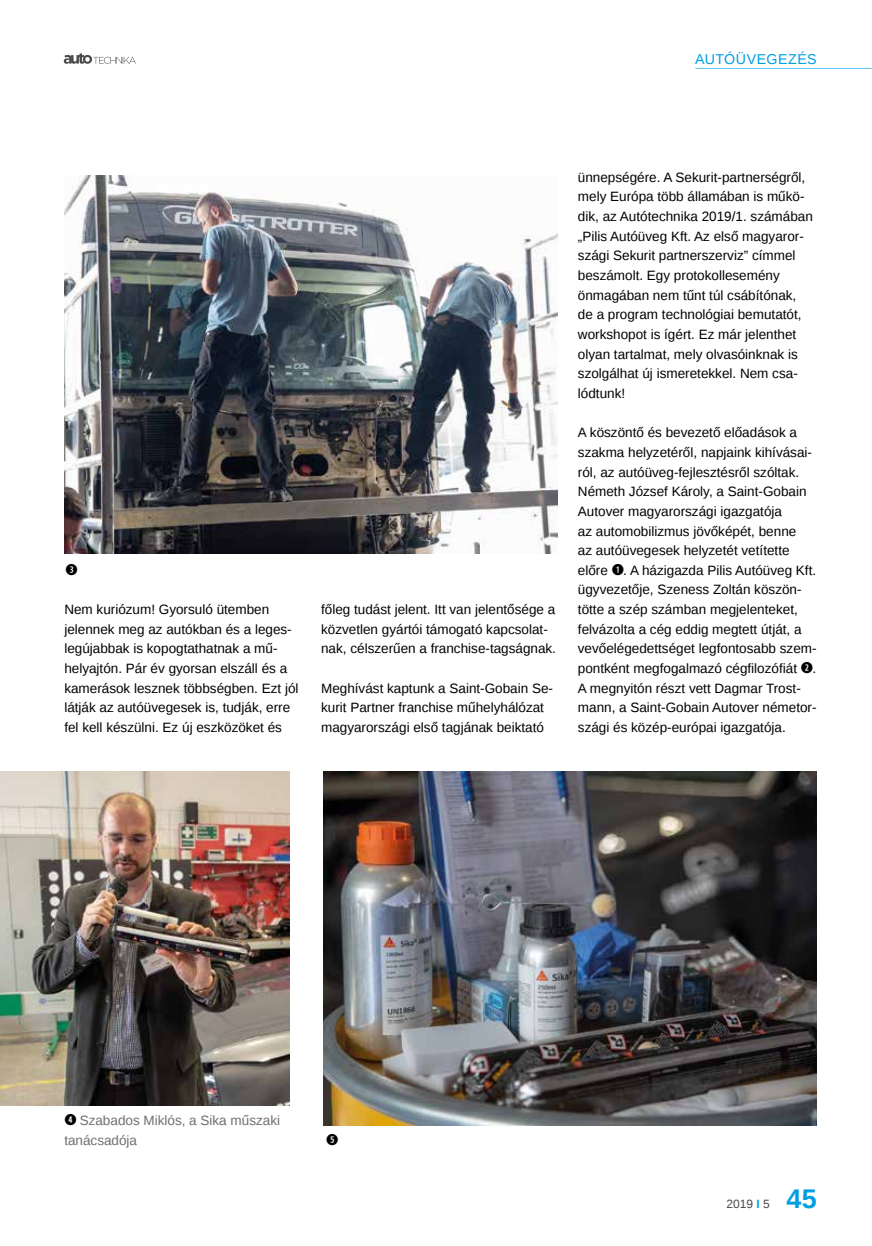
<style>
.page{position:relative;width:872px;height:1246px;background:#fff}
.page>*{position:absolute;margin:0;border:0;box-sizing:border-box;transform-origin:0 0}
.t1{font:700 27px "Liberation Sans";color:#009fe3}
.t2{font:15px "Combi Numerals Ltd";color:#000}
.t3{font:14.25px "Liberation Sans";letter-spacing:.03em;color:#009fe3}
.t4{font:13.5px/19.6px "Liberation Sans";color:#000}
.t5{font:13.5px/19.6px "Liberation Sans";color:#706f6f}
.t6{font:12px "Liberation Sans";color:#4a4a49}
.s1{font-family:"Combi Numerals Ltd";font-size:15px}
.s2{font-family:"Combi Numerals Ltd";font-size:15px;color:#000}
.s3{font-weight:700;color:#009fe3}
</style>
<div class="page">
<svg style="left:64px;top:53px;width:72px;height:11px"></svg>
<hr style="left:695px;top:68px;width:177px;height:1px;background:#5bc5f2">
<img style="left:64px;top:176px;width:494px;height:377px">
<img style="left:0;top:771px;width:290px;height:334px">
<img style="left:324px;top:771px;width:492px;height:354px">
<p class="t3" style="left:695px;top:51px;width:123px">AUTÓÜVEGEZÉS</p>
<p class="t2" style="left:66px;top:561px;width:14px">➌</p>
<p class="t4" style="left:64px;top:600px;width:236px">Nem kuriózum! Gyorsuló ütemben jelennek meg az autókban és a leges&shy;legújabbak is kopogtathatnak a mű&shy;helyajtón. Pár év gyorsan elszáll és a kamerások lesznek többségben. Ezt jól látják az autóüvegesek is, tudják, erre fel kell készülni. Ez új eszközöket és</p>
<p class="t4" style="left:321px;top:600px;width:236px">főleg tudást jelent. Itt van jelentősége a közvetlen gyártói támogató kapcsolat&shy;nak, célszerűen a franchise-tagságnak.</p>
<p class="t4" style="left:321px;top:679px;width:233px">Meghívást kaptunk a Saint-Gobain Se&shy;kurit Partner franchise műhelyhálózat magyarországi első tagjának beiktató</p>
<p class="t4" style="left:578px;top:168px;width:236px">ünnepségére. A Sekurit-partnerségről, mely Európa több államában is műkö&shy;dik, az Autótechnika 2019/1. számában „Pilis Autóüveg Kft. Az első magyaror&shy;szági Sekurit partnerszerviz” címmel beszámolt. Egy protokollesemény önmagában nem tűnt túl csábítónak, de a program technológiai bemutatót, workshopot is ígért. Ez már jelenthet olyan tartalmat, mely olvasóinknak is szolgálhat új ismeretekkel. Nem csa&shy;lódtunk!</p>
<p class="t4" style="left:578px;top:423px;width:240px">A köszöntő és bevezető előadások a szakma helyzetéről, napjaink kihívásai&shy;ról, az autóüveg-fejlesztésről szóltak.<br>Németh József Károly, a Saint-Gobain Autover magyarországi igazgatója<br>az automobilizmus jövőképét, benne<br>az autóüvegesek helyzetét vetítette előre <span class="s1">➊</span>. A házigazda Pilis Autóüveg Kft. ügyvezetője, Szeness Zoltán köszön&shy;tötte a szép számban megjelenteket, felvázolta a cég eddig megtett útját, a vevőelégedettséget legfontosabb szem&shy;pontként megfogalmazó cégfilozófiát <span class="s1">➋</span>.<br>A megnyitón részt vett Dagmar Trost&shy;mann, a Saint-Gobain Autover németor&shy;szági és közép-európai igazgatója.</p>
<p class="t5" style="left:64px;top:1111px;width:217px"><span class="s2">➍</span> Szabados Miklós, a Sika műszaki tanácsadója</p>
<p class="t2" style="left:326px;top:1131px;width:14px">➎</p>
<p class="t6" style="left:726px;top:1197px;width:45px">2019 <span class="s3">I</span> 5</p>
<h1 class="t1" style="left:786px;top:1180px;width:32px">45</h1>
</div>
